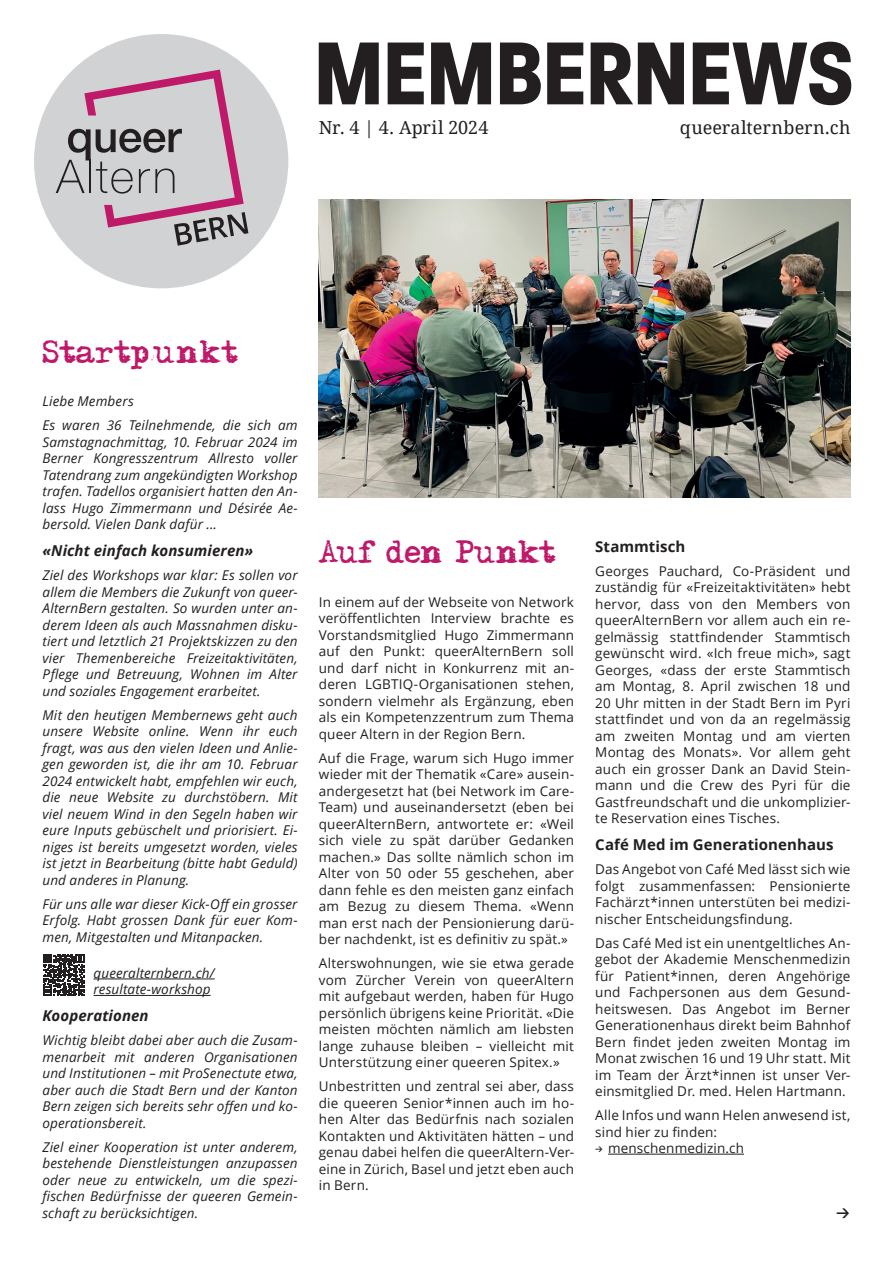
<style>
.page{position:relative;width:893px;height:1263px;background:#fff}
.page>*{position:absolute;margin:0;border:0;box-sizing:border-box;transform-origin:0 0}
.t1{font:700 96.6px "Paralucent Condensed";letter-spacing:-.01em;color:#231f20}
.t2{font:28.5px "Adler";letter-spacing:-.035em;color:#bf196a}
.t3{font:28.5px "Adler";color:#bf196a}
.t4{font:24px "Monotalic";color:#231f20}
.t5{font:18px "Droid Serif";letter-spacing:.005em;color:#231f20}
.t6{font:italic 700 15px "Open Sans";letter-spacing:.01em;color:#231f20}
.t7{font:700 15px "Open Sans";letter-spacing:.005em;color:#231f20}
.t8{font:13.5px/16.5px "Open Sans";letter-spacing:.01em;color:#231f20;text-align:justify}
.t9{font:italic 13.5px/16.5px "Open Sans";letter-spacing:.01em;color:#231f20;text-align:justify}
.s1{font-family:"Monotalic"}
</style>
<div class="page">
<hr style="left:94px;top:978px;width:121px;height:1px;background:#231f20">
<hr style="left:94px;top:995px;width:117px;height:1px;background:#231f20">
<div style="left:34px;top:34px;width:254px;height:254px;background:#d1d2d4;border-radius:50%"></div>
<svg style="left:56px;top:70px;width:192px;height:176px"></svg>
<img style="left:319px;top:200px;width:531px;height:297px">
<hr style="left:608px;top:1154px;width:136px;height:1px;background:#231f20">
<svg style="left:43px;top:954px;width:41px;height:41px"></svg>
<h1 class="t1" style="left:314px;top:16px;width:542px">MEMBERNEWS</h1>
<h3 class="t5" style="left:319px;top:116px;width:171px">Nr. 4 | 4. April 2024</h3>
<h3 class="t5" style="left:680px;top:116px;width:172px">queeralternbern.ch</h3>
<h2 class="t3" style="left:43px;top:340px;width:198px">Startpunkt</h2>
<p class="t9" style="left:43px;top:389px;width:257px;line-height:24px">Liebe Members<br>Es waren 36 Teilnehmende, die sich am</p>
<p class="t9" style="left:43px;top:433px;width:257px">Samstagnachmittag, 10. Februar 2024 im Berner Kongresszentrum Allresto voller Tatendrang zum angekündigten Workshop trafen. Tadellos organisiert hatten den An&shy;lass Hugo Zimmermann und Désirée Ae&shy;bersold. Vielen Dank dafür ...</p>
<p class="t6" style="left:43px;top:540px;width:212px">«Nicht einfach konsumieren»</p>
<p class="t9" style="left:43px;top:567px;width:257px">Ziel des Workshops war klar: Es sollen vor allem die Members die Zukunft von queer-AlternBern gestalten. So wurden unter an&shy;derem Ideen als auch Massnahmen disku&shy;tiert und letztlich 21 Projektskizzen zu den vier Themenbereiche Freizeitaktivitäten, Pflege und Betreuung, Wohnen im Alter und soziales Engagement erarbeitet.</p>
<p class="t9" style="left:43px;top:706px;width:257px">Mit den heutigen Membernews geht auch unsere Website online. Wenn ihr euch fragt, was aus den vielen Ideen und Anlie&shy;gen geworden ist, die ihr am 10. Februar 2024 entwickelt habt, empfehlen wir euch, die neue Website zu durchstöbern. Mit viel neuem Wind in den Segeln haben wir eure Inputs gebüschelt und priorisiert. Ei&shy;niges ist bereits umgesetzt worden, vieles ist jetzt in Bearbeitung (bitte habt Geduld) und anderes in Planung.</p>
<p class="t9" style="left:43px;top:895px;width:257px">Für uns alle war dieser Kick-Off ein grosser Erfolg. Habt grossen Dank für euer Kom&shy;men, Mitgestalten und Mitanpacken.</p>
<p class="t9" style="left:94px;top:964px;width:123px">queeralternbern.ch/ resultate-workshop</p>
<p class="t6" style="left:43px;top:1005px;width:108px">Kooperationen</p>
<p class="t9" style="left:43px;top:1032px;width:257px">Wichtig bleibt dabei aber auch die Zusam&shy;menarbeit mit anderen Organisationen und Institutionen – mit ProSenectute etwa, aber auch die Stadt Bern und der Kanton Bern zeigen sich bereits sehr offen und ko&shy;operationsbereit.</p>
<p class="t9" style="left:43px;top:1138px;width:257px">Ziel einer Kooperation ist unter anderem, bestehende Dienstleistungen anzupassen oder neue zu entwickeln, um die spezi&shy;fischen Bedürfnisse der queeren Gemein&shy;schaft zu berücksichtigen.</p>
<h2 class="t2" style="left:319px;top:540px;width:239px">Auf den Punkt</h2>
<p class="t8" style="left:319px;top:593px;width:257px">In einem auf der Webseite von Network veröffentlichten Interview brachte es Vorstandsmitglied Hugo Zimmermann auf den Punkt: queerAlternBern soll und darf nicht in Konkurrenz mit an&shy;deren LGBTIQ-Organisationen stehen, sondern vielmehr als Ergänzung, eben als ein Kompetenzzentrum zum Thema queer Altern in der Region Bern.</p>
<p class="t8" style="left:319px;top:749px;width:257px">Auf die Frage, warum sich Hugo immer wieder mit der Thematik «Care» ausein&shy;andergesetzt hat (bei Network im Care-Team) und auseinandersetzt (eben bei queerAlternBern, antwortete er: «Weil sich viele zu spät darüber Gedanken machen.» Das sollte nämlich schon im Alter von 50 oder 55 geschehen, aber dann fehle es den meisten ganz einfach am Bezug zu diesem Thema. «Wenn man erst nach der Pensionierung darü&shy;ber nachdenkt, ist es definitiv zu spät.»</p>
<p class="t8" style="left:319px;top:954px;width:257px">Alterswohnungen, wie sie etwa gerade vom Zürcher Verein von queerAltern mit aufgebaut werden, haben für Hugo persönlich übrigens keine Priorität. «Die meisten möchten nämlich am liebsten lange zuhause bleiben – vielleicht mit Unterstützung einer queeren Spitex.»</p>
<p class="t8" style="left:319px;top:1077px;width:257px">Unbestritten und zentral sei aber, dass die queeren Senior*innen auch im ho&shy;hen Alter das Bedürfnis nach sozialen Kontakten und Aktivitäten hätten – und genau dabei helfen die queerAltern-Ver&shy;eine in Zürich, Basel und jetzt eben auch in Bern.</p>
<p class="t7" style="left:595px;top:535px;width:92px">Stammtisch</p>
<p class="t8" style="left:595px;top:562px;width:257px">Georges Pauchard, Co-Präsident und zuständig für «Freizeitaktivitäten» hebt hervor, dass von den Members von queerAlternBern vor allem auch ein re&shy;gelmässig stattfindender Stammtisch gewünscht wird. «Ich freue mich», sagt Georges, «dass der erste Stammtisch am Montag, 8. April zwischen 18 und 20 Uhr mitten in der Stadt Bern im Pyri stattfindet und von da an regelmässig am zweiten Montag und am vierten Montag des Monats». Vor allem geht auch ein grosser Dank an David Stein&shy;mann und die Crew des Pyri für die Gastfreundschaft und die unkomplizier&shy;te Reservation eines Tisches.</p>
<p class="t7" style="left:595px;top:834px;width:240px">Café Med im Generationenhaus</p>
<p class="t8" style="left:595px;top:860px;width:257px">Das Angebot von Café Med lässt sich wie folgt zusammenfassen: Pensionierte Fachärzt*innen unterstüten bei medizi&shy;nischer Entscheidungsfindung.</p>
<p class="t8" style="left:595px;top:934px;width:257px">Das Café Med ist ein unentgeltliches An&shy;gebot der Akademie Menschenmedizin für Patient*innen, deren Angehörige und Fachpersonen aus dem Gesund&shy;heitswesen. Das Angebot im Berner Generationenhaus direkt beim Bahnhof Bern findet jeden zweiten Montag im Monat zwischen 16 und 19 Uhr statt. Mit im Team der Ärzt*innen ist unser Ver&shy;einsmitglied Dr. med. Helen Hartmann.</p>
<p class="t8" style="left:595px;top:1106px;width:257px">Alle Infos und wann Helen anwesend ist, sind hier zu finden:</p>
<p class="t8" style="left:595px;top:1139px;width:150px"><span class="s1">→</span> menschenmedizin.ch</p>
<h3 class="t4" style="left:836px;top:1196px;width:16px">→</h3>
</div>
